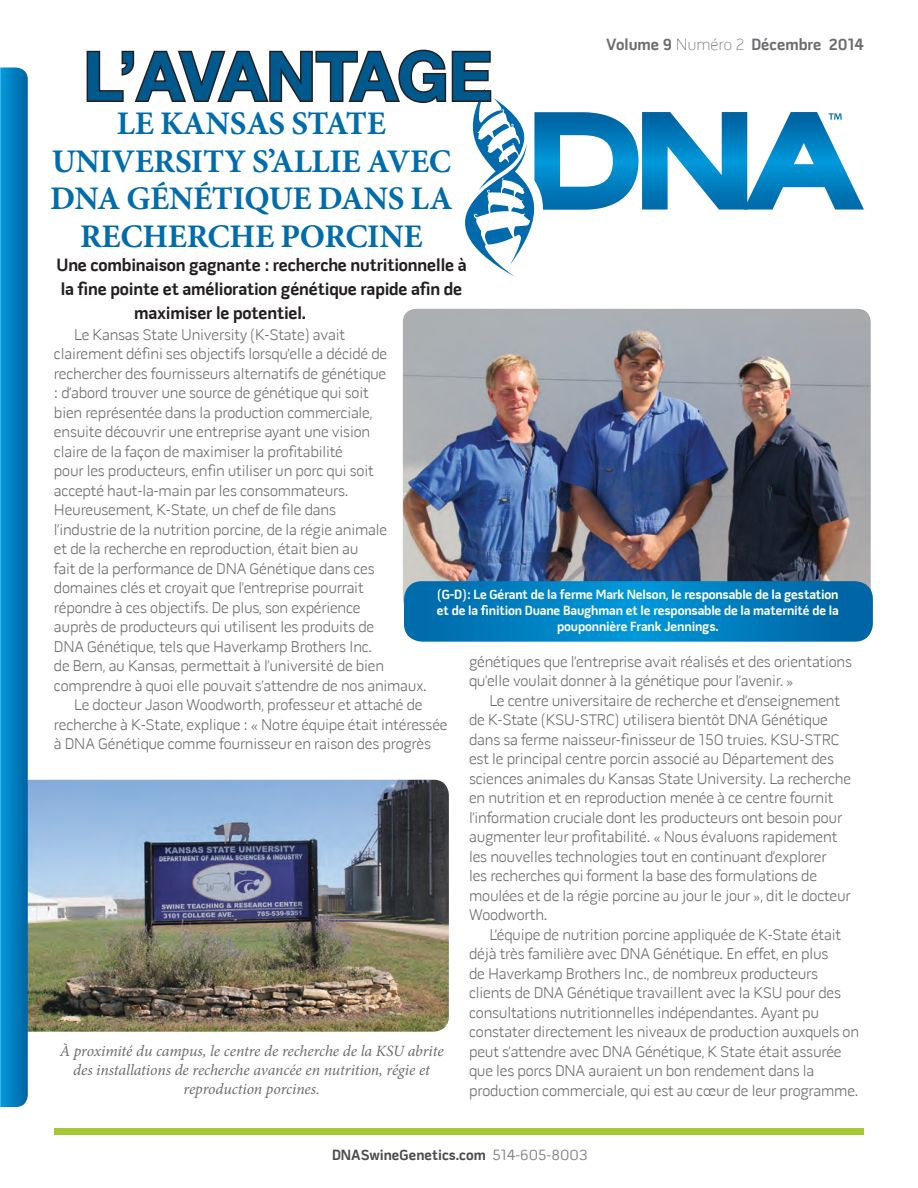
<style>
.page{position:relative;width:918px;height:1188px;background:#fff}
.page>*{position:absolute;margin:0;border:0;box-sizing:border-box;transform-origin:0 0}
.t1{font:700 67.5px "Helvetica Neue";color:#00598c}
.t2{font:700 33px/37.5px "Minion Pro";letter-spacing:-.01em;color:#006cac;text-align:center}
.t3{font:700 18px "Pill Gothic 600 mg";letter-spacing:-.01em;color:#231f20}
.t4{font:700 16.5px "Pill Gothic 600 mg";color:#6c6d70}
.t5{font:300 15.75px/19.5px "Pill Gothic 600 mg";letter-spacing:-.01em;color:#6c6d70}
.t6{font:italic 15.75px/18.9px "Minion Pro";letter-spacing:-.01em;color:#6c6d70;text-align:center}
.t7{font:700 15px "Pill Gothic 600 mg";color:#4b4c4d}
.t8{font:700 13.5px/16.2px "Pill Gothic 600 mg";letter-spacing:-.01em;color:#fff;text-align:center}
.s1{font-weight:100}
.s2{font-weight:400;color:#818386}
</style>
<div class="page">
<div style="left:54px;top:1128px;width:810px;height:6px;background:#a6c733"></div>
<img style="left:403px;top:309px;width:468px;height:296px">
<svg style="left:404px;top:581px;width:469px;height:61px;background:#047fbe"></svg>
<img style="left:28px;top:780px;width:421px;height:252px">
<svg style="left:0;top:68px;width:28px;height:1039px;background:#118ac6"></svg>
<svg style="left:86px;top:49px;width:778px;height:228px"></svg>
<p class="t1" style="left:83px;top:35px;width:410px">L’AVANTAGE</p>
<p class="t2" style="left:50px;top:104px;width:404px">LE KANSAS STATE<br>UNIVERSITY S’ALLIE AVEC<br>DNA GÉNÉTIQUE DANS LA<br>RECHERCHE PORCINE</p>
<p class="t3" style="left:56px;top:254px;width:412px">Une combinaison gagnante : recherche nutritionnelle à</p>
<p class="t3" style="left:61px;top:278px;width:403px">la fine pointe et amélioration génétique rapide afin de</p>
<p class="t3" style="left:134px;top:302px;width:173px">maximiser le potentiel.</p>
<p class="t4" style="left:606px;top:35px;width:259px">Volume 9 <span class="s1">Numéro 2</span> Décembre 2014</p>
<p class="t5" style="left:54px;top:325px;width:374px;text-indent:20px">Le Kansas State University (K-State) avait<br>clairement défini ses objectifs lorsqu’elle a décidé de rechercher des fournisseurs alternatifs de génétique<br>: d’abord trouver une source de génétique qui soit<br>bien représentée dans la production commerciale,<br>ensuite découvrir une entreprise ayant une vision<br>claire de la façon de maximiser la profitabilité<br>pour les producteurs, enfin utiliser un porc qui soit accepté haut-la-main par les consommateurs.<br>Heureusement, K-State, un chef de file dans<br>l’industrie de la nutrition porcine, de la régie animale<br>et de la recherche en reproduction, était bien au<br>fait de la performance de DNA Génétique dans ces domaines clés et croyait que l’entreprise pourrait<br>répondre à ces objectifs. De plus, son expérience<br>auprès de producteurs qui utilisent les produits de<br>DNA Génétique, tels que Haverkamp Brothers Inc.<br>de Bern, au Kansas, permettait à l’université de bien comprendre à quoi elle pouvait s’attendre de nos animaux.</p>
<p class="t5" style="left:54px;top:696px;width:395px;text-indent:20px">Le docteur Jason Woodworth, professeur et attaché de recherche à K-State, explique : « Notre équipe était intéressée à DNA Génétique comme fournisseur en raison des progrès</p>
<p class="t8" style="left:437px;top:586px;width:403px">(G-D): Le Gérant de la ferme Mark Nelson, le responsable de la gestation et de la finition Duane Baughman et le responsable de la maternité de la pouponnière Frank Jennings.</p>
<p class="t5" style="left:469px;top:652px;width:384px">génétiques que l’entreprise avait réalisés et des orientations qu’elle voulait donner à la génétique pour l’avenir. »</p>
<p class="t5" style="left:469px;top:691px;width:383px;text-indent:20px">Le centre universitaire de recherche et d’enseignement de K-State (KSU-STRC) utilisera bientôt DNA Génétique dans sa ferme naisseur-finisseur de 150 truies. KSU-STRC est le principal centre porcin associé au Département des sciences animales du Kansas State University. La recherche en nutrition et en reproduction menée à ce centre fournit l’information cruciale dont les producteurs ont besoin pour augmenter leur profitabilité. « Nous évaluons rapidement les nouvelles technologies tout en continuant d’explorer<br>les recherches qui forment la base des formulations de moulées et de la régie porcine au jour le jour », dit le docteur Woodworth.</p>
<p class="t5" style="left:469px;top:925px;width:392px;text-indent:20px">L’équipe de nutrition porcine appliquée de K-State était déjà très familière avec DNA Génétique. En effet, en plus<br>de Haverkamp Brothers Inc., de nombreux producteurs clients de DNA Génétique travaillent avec la KSU pour des consultations nutritionnelles indépendantes. Ayant pu constater directement les niveaux de production auxquels on peut s’attendre avec DNA Génétique, K State était assurée que les porcs DNA auraient un bon rendement dans la production commerciale, qui est au cœur de leur programme.</p>
<p class="t6" style="left:60px;top:1042px;width:385px">À proximité du campus, le centre de recherche de la KSU abrite des installations de recherche avancée en nutrition, régie et reproduction porcines.</p>
<p class="t7" style="left:332px;top:1146px;width:257px">DNASwineGenetics.com <span class="s2">514-605-8003</span></p>
</div>
